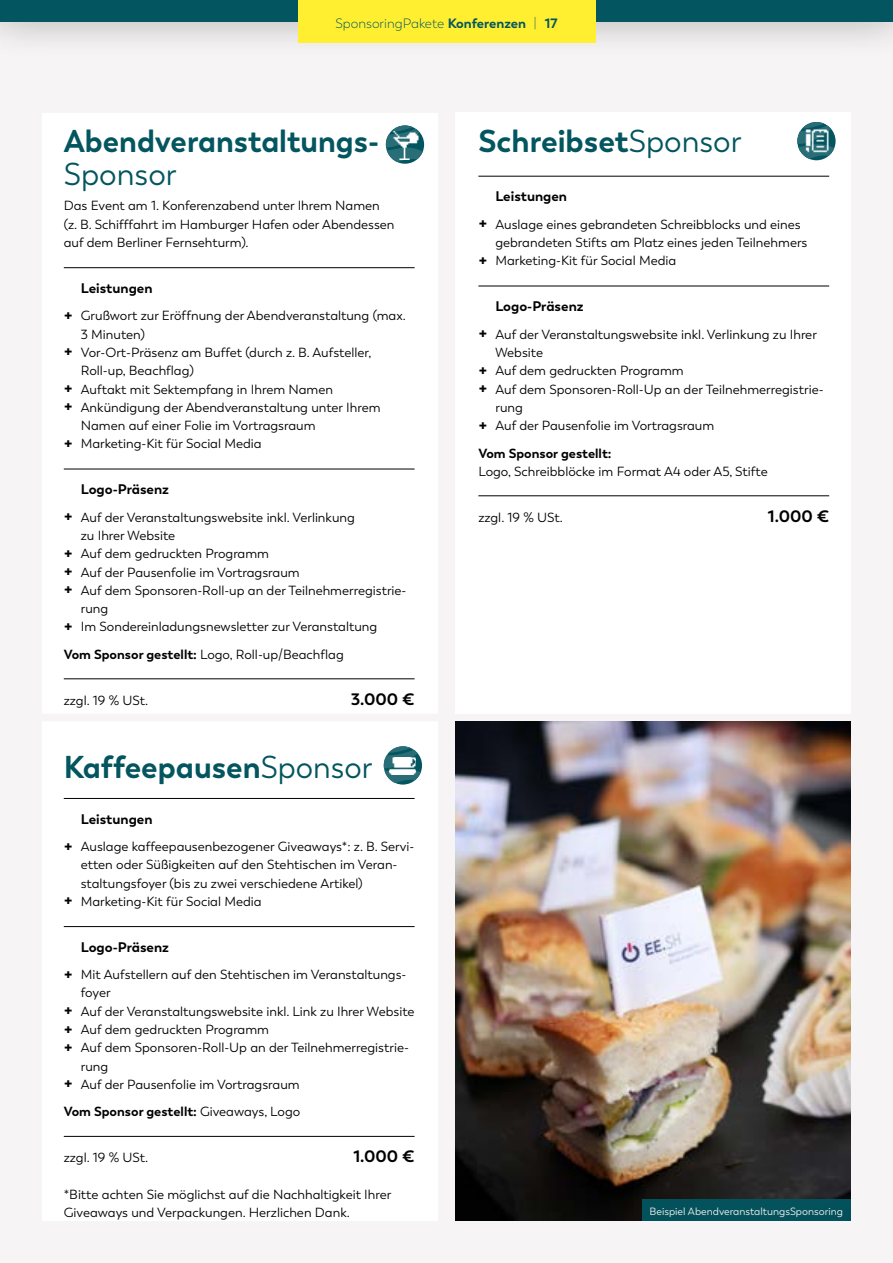
<style>
.page{position:relative;width:893px;height:1263px;background:#f6f4f4}
.page>*{position:absolute;margin:0;border:0;box-sizing:border-box;transform-origin:0 0}
.t1{font:700 31.5px "Boston";color:#03555f}
.t2{font:700 31.5px "Boston";color:#03555f;scale:.96 1}
.t3{font:31.5px "Boston";color:#03555f}
.t4{font:700 16.5px "Boston";color:#000}
.t5{font:700 13.8px "Boston";color:#000}
.t6{font:300 13.5px "Boston";color:#03555f}
.t7{font:13.2px/18.3px "Boston";color:#000}
.t8{font:700 13.2px "Boston";color:#000}
.t9{font:10.5px "Boston";color:#fff}
.s1{font-weight:700}
.s2{font-size:15.6px}
.s3{font-family:"Modern Pictograms";font-size:13.5px}
.s4{font-weight:400}
</style>
<div class="page">
<div style="left:43px;top:113px;width:395px;height:1107px;background:#fff"></div>
<div style="left:41px;top:714px;width:405px;height:7px;background:#f6f4f4"></div>
<div style="left:455px;top:113px;width:395px;height:601px;background:#fff"></div>
<hr style="left:64px;top:267px;width:351px;height:1px;background:#000">
<hr style="left:64px;top:469px;width:351px;height:1px;background:#000">
<hr style="left:64px;top:678px;width:351px;height:1px;background:#000">
<hr style="left:64px;top:798px;width:351px;height:1px;background:#000">
<hr style="left:64px;top:926px;width:351px;height:1px;background:#000">
<hr style="left:64px;top:1136px;width:351px;height:1px;background:#000">
<hr style="left:478px;top:176px;width:351px;height:1px;background:#000">
<hr style="left:478px;top:286px;width:351px;height:1px;background:#000">
<hr style="left:478px;top:495px;width:351px;height:1px;background:#000">
<img style="left:455px;top:721px;width:395px;height:499px">
<div style="left:642px;top:1199px;width:208px;height:21px;background:#03555f"></div>
<svg style="left:384px;top:746px;width:38px;height:38px"></svg>
<img style="left:389px;top:757px;width:26px;height:17px">
<svg style="left:797px;top:122px;width:39px;height:38px"></svg>
<img style="left:803px;top:128px;width:26px;height:26px">
<svg style="left:386px;top:125px;width:38px;height:39px"></svg>
<img style="left:392px;top:132px;width:28px;height:28px">
<div style="left:0;top:0;width:893px;height:60px;background:#000;opacity:.4"></div>
<div style="left:0;top:0;width:298px;height:21px;background:#03555f"></div>
<div style="left:595px;top:0;width:298px;height:21px;background:#03555f"></div>
<div style="left:298px;top:0;width:297px;height:43px;background:#ffef30"></div>
<p class="t6" style="left:335px;top:15px;width:224px">SponsoringPakete <span class="s1">Konferenzen</span> <span class="s2">|</span> <span class="s1">17</span></p>
<h1 class="t2" style="left:64px;top:121px;width:330px">Abendveranstaltungs-</h1>
<h1 class="t3" style="left:64px;top:156px;width:114px">Sponsor</h1>
<p class="t7" style="left:64px;top:197px;width:332px">Das Event am 1. Konferenzabend unter Ihrem Namen (z. B. Schifffahrt im Hamburger Hafen oder Abendessen auf dem Berliner Fernsehturm).</p>
<p class="t5" style="left:81px;top:279px;width:73px">Leistungen</p>
<p class="t7" style="left:64px;top:307px;width:344px"><span class="s3">+</span> Grußwort zur Eröffnung der Abendveranstaltung (max.</p>
<p class="t7" style="left:81px;top:325px;width:66px">3 Minuten)</p>
<p class="t7" style="left:64px;top:343px;width:309px"><span class="s3">+</span> Vor-Ort-Präsenz am Buffet (durch z. B. Aufsteller,</p>
<p class="t7" style="left:81px;top:362px;width:115px">Roll-up, Beachflag)</p>
<p class="t7" style="left:64px;top:380px;width:271px"><span class="s3">+</span> Auftakt mit Sektempfang in Ihrem Namen</p>
<p class="t7" style="left:64px;top:398px;width:318px"><span class="s3">+</span> Ankündigung der Abendveranstaltung unter Ihrem</p>
<p class="t7" style="left:81px;top:417px;width:236px">Namen auf einer Folie im Vortragsraum</p>
<p class="t7" style="left:64px;top:435px;width:199px"><span class="s3">+</span> Marketing-Kit für Social Media</p>
<p class="t5" style="left:81px;top:481px;width:90px">Logo-Präsenz</p>
<p class="t7" style="left:64px;top:508px;width:293px"><span class="s3">+</span> Auf der Veranstaltungswebsite inkl. Verlinkung</p>
<p class="t7" style="left:81px;top:526px;width:96px">zu Ihrer Website</p>
<p class="t7" style="left:64px;top:545px;width:207px"><span class="s3">+</span> Auf dem gedruckten Programm</p>
<p class="t7" style="left:64px;top:563px;width:237px"><span class="s3">+</span> Auf der Pausenfolie im Vortragsraum</p>
<p class="t7" style="left:64px;top:581px;width:344px"><span class="s3">+</span> Auf dem Sponsoren-Roll-up an der Teilnehmerregistrie-</p>
<p class="t7" style="left:81px;top:600px;width:29px">rung</p>
<p class="t7" style="left:64px;top:618px;width:315px"><span class="s3">+</span> Im Sondereinladungsnewsletter zur Veranstaltung</p>
<p class="t7" style="left:64px;top:645px;width:281px"><span class="s1">Vom Sponsor gestellt:</span> Logo, Roll-up/Beachflag</p>
<p class="t7" style="left:64px;top:691px;width:86px">zzgl. 19 % USt.</p>
<p class="t4" style="left:351px;top:689px;width:65px">3.000 €</p>
<h1 class="t1" style="left:64px;top:747px;width:310px">Kaffeepausen<span class="s4">Sponsor</span></h1>
<p class="t5" style="left:81px;top:810px;width:73px">Leistungen</p>
<p class="t7" style="left:64px;top:837px;width:352px"><span class="s3">+</span> Auslage kaffeepausenbezogener Giveaways*: z. B. Servi-</p>
<p class="t7" style="left:81px;top:856px;width:318px">etten oder Süßigkeiten auf den Stehtischen im Veran-</p>
<p class="t7" style="left:81px;top:874px;width:283px">staltungsfoyer (bis zu zwei verschiedene Artikel)</p>
<p class="t7" style="left:64px;top:892px;width:199px"><span class="s3">+</span> Marketing-Kit für Social Media</p>
<p class="t5" style="left:81px;top:938px;width:90px">Logo-Präsenz</p>
<p class="t7" style="left:64px;top:966px;width:344px"><span class="s3">+</span> Mit Aufstellern auf den Stehtischen im Veranstaltungs-</p>
<p class="t7" style="left:81px;top:984px;width:31px">foyer</p>
<p class="t7" style="left:64px;top:1002px;width:352px"><span class="s3">+</span> Auf der Veranstaltungswebsite inkl. Link zu Ihrer Website</p>
<p class="t7" style="left:64px;top:1020px;width:207px"><span class="s3">+</span> Auf dem gedruckten Programm</p>
<p class="t7" style="left:64px;top:1039px;width:347px"><span class="s3">+</span> Auf dem Sponsoren-Roll-Up an der Teilnehmerregistrie-</p>
<p class="t7" style="left:81px;top:1057px;width:29px">rung</p>
<p class="t7" style="left:64px;top:1075px;width:237px"><span class="s3">+</span> Auf der Pausenfolie im Vortragsraum</p>
<p class="t8" style="left:64px;top:1104px;width:238px">Vom Sponsor gestellt: <span class="s4">Giveaways, Logo</span></p>
<p class="t7" style="left:64px;top:1149px;width:86px">zzgl. 19 % USt.</p>
<p class="t4" style="left:353px;top:1146px;width:63px">1.000 €</p>
<p class="t7" style="left:64px;top:1185px;width:329px">*Bitte achten Sie möglichst auf die Nachhaltigkeit Ihrer<br>Giveaways und Verpackungen. Herzlichen Dank.</p>
<h1 class="t1" style="left:478px;top:121px;width:265px">Schreibset<span class="s4">Sponsor</span></h1>
<p class="t5" style="left:495px;top:188px;width:73px">Leistungen</p>
<p class="t7" style="left:478px;top:215px;width:324px"><span class="s3">+</span> Auslage eines gebrandeten Schreibblocks und eines</p>
<p class="t7" style="left:495px;top:234px;width:314px">gebrandeten Stifts am Platz eines jeden Teilnehmers</p>
<p class="t7" style="left:478px;top:252px;width:199px"><span class="s3">+</span> Marketing-Kit für Social Media</p>
<p class="t5" style="left:495px;top:298px;width:90px">Logo-Präsenz</p>
<p class="t7" style="left:478px;top:325px;width:340px"><span class="s3">+</span> Auf der Veranstaltungswebsite inkl. Verlinkung zu Ihrer</p>
<p class="t7" style="left:495px;top:343px;width:49px">Website</p>
<p class="t7" style="left:478px;top:362px;width:207px"><span class="s3">+</span> Auf dem gedruckten Programm</p>
<p class="t7" style="left:478px;top:380px;width:347px"><span class="s3">+</span> Auf dem Sponsoren-Roll-Up an der Teilnehmerregistrie-</p>
<p class="t7" style="left:495px;top:398px;width:29px">rung</p>
<p class="t7" style="left:478px;top:417px;width:237px"><span class="s3">+</span> Auf der Pausenfolie im Vortragsraum</p>
<p class="t8" style="left:478px;top:445px;width:135px">Vom Sponsor gestellt:</p>
<p class="t7" style="left:478px;top:462px;width:291px">Logo, Schreibblöcke im Format A4 oder A5, Stifte</p>
<p class="t7" style="left:478px;top:508px;width:86px">zzgl. 19 % USt.</p>
<p class="t4" style="left:768px;top:506px;width:63px">1.000 €</p>
<p class="t9" style="left:649px;top:1205px;width:195px">Beispiel AbendveranstaltungsSponsoring</p>
</div>
